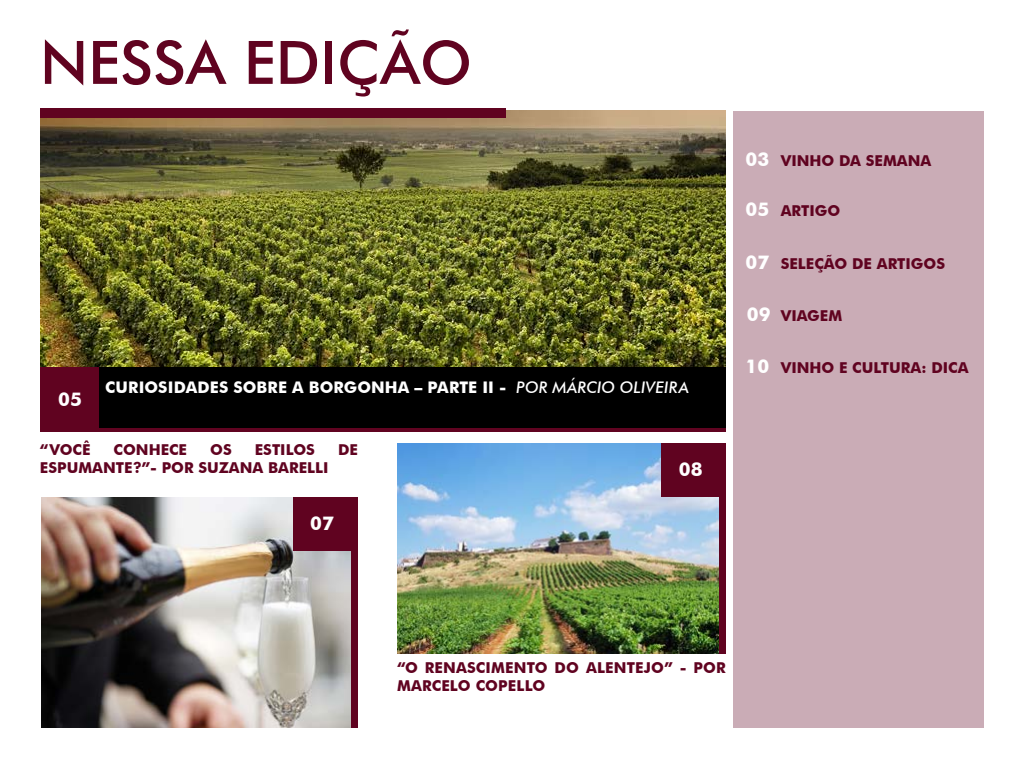
<style>
.page{position:relative;width:1024px;height:768px;background:#fff}
.page>*{position:absolute;margin:0;border:0;box-sizing:border-box;transform-origin:0 0}
.t1{font:500 60px "Futura BT";color:#600320}
.t2{font:700 19px "Futura BT";color:#fff}
.t3{font:700 16px "Futura BT";letter-spacing:.01em;color:#fff}
.t4{font:700 15px/18px "Futura BT";color:#600320}
.s1{font-weight:500;font-style:italic}
.s2{font-size:19px;color:#fff}
</style>
<div class="page">
<div style="left:733px;top:111px;width:251px;height:617px;background:#caacb6"></div>
<img style="left:40px;top:110px;width:686px;height:257px">
<svg style="left:100px;top:427px;width:626px;height:4px;background:#480218"></svg>
<div style="left:40px;top:367px;width:60px;height:64px;background:#600320"></div>
<div style="left:99px;top:367px;width:627px;height:60px;background:#000"></div>
<div style="left:40px;top:109px;width:466px;height:9px;background:#600320"></div>
<img style="left:397px;top:444px;width:322px;height:210px">
<div style="left:662px;top:444px;width:58px;height:53px;background:#600320"></div>
<img style="left:41px;top:497px;width:310px;height:231px">
<div style="left:293px;top:497px;width:58px;height:54px;background:#600320"></div>
<div style="left:351px;top:497px;width:7px;height:231px;background:#600320"></div>
<div style="left:719px;top:444px;width:7px;height:210px;background:#600320"></div>
<h1 class="t1" style="left:40px;top:26px;width:434px">NESSA EDIÇÃO</h1>
<p class="t2" style="left:58px;top:388px;width:25px">05</p>
<p class="t3" style="left:105px;top:377px;width:585px">CURIOSIDADES SOBRE A BORGONHA – PARTE II - <span class="s1">POR MÁRCIO OLIVEIRA</span></p>
<p class="t4" style="left:40px;top:441px;width:52px">“VOCÊ</p>
<p class="t4" style="left:114px;top:441px;width:75px">CONHECE</p>
<p class="t4" style="left:210px;top:441px;width:23px">OS</p>
<p class="t4" style="left:255px;top:441px;width:62px">ESTILOS</p>
<p class="t4" style="left:338px;top:441px;width:21px">DE</p>
<p class="t4" style="left:40px;top:459px;width:290px">ESPUMANTE?”- POR SUZANA BARELLI</p>
<p class="t2" style="left:310px;top:511px;width:25px">07</p>
<p class="t2" style="left:679px;top:458px;width:25px">08</p>
<p class="t4" style="left:746px;top:152px;width:187px"><span class="s2">03</span> VINHO DA SEMANA</p>
<p class="t4" style="left:746px;top:202px;width:96px"><span class="s2">05</span> ARTIGO</p>
<p class="t4" style="left:746px;top:254px;width:201px"><span class="s2">07</span> SELEÇÃO DE ARTIGOS</p>
<p class="t4" style="left:747px;top:307px;width:97px"><span class="s2">09</span> VIAGEM</p>
<p class="t4" style="left:746px;top:359px;width:224px"><span class="s2">10</span> VINHO E CULTURA: DICA</p>
<p class="t4" style="left:397px;top:658px;width:330px">“O RENASCIMENTO DO ALENTEJO” - POR<br>MARCELO COPELLO</p>
</div>
